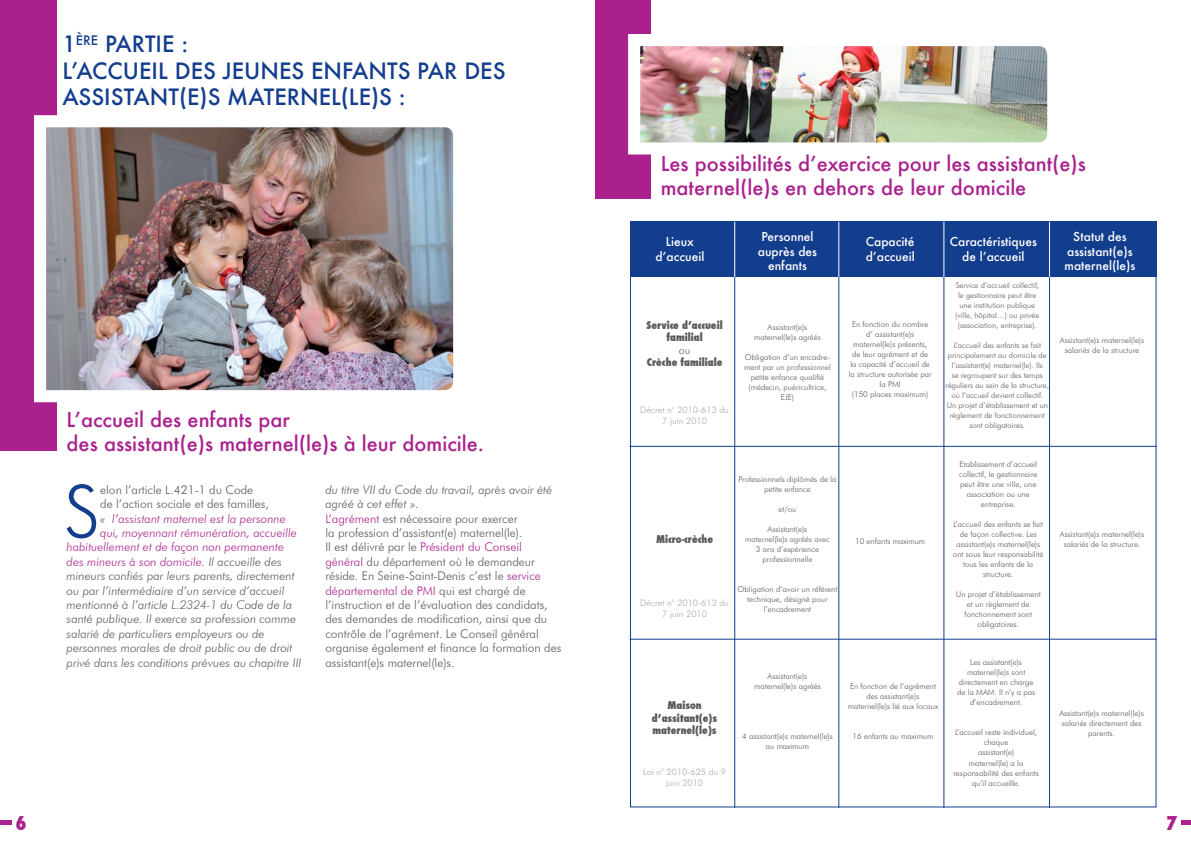
<style>
.page{position:relative;width:1191px;height:842px;background:#fff}
.page>*{position:absolute;margin:0;border:0;box-sizing:border-box;transform-origin:0 0}
.t1{font:300 72.4px "Futura BT";color:#133d8d}
.t2{font:500 22px/26.4px "Futura";color:#133d8d}
.t3{font:500 20px/24px "Futura";color:#aa218e}
.t4{font:800 condensed 18.6px "Futura";color:#aa218e}
.t5{font:300 12px/14.4px "Futura BT";color:#58595b}
.t6{font:italic 300 12px "Futura BT";color:#58595b}
.t7{font:italic 300 12px "Futura BT";color:#aa218e}
.t8{font:500 12px/14.4px "Futura";color:#fff;text-align:center}
.t9{font:800 condensed 10.5px/12.6px "Futura";color:#58595b;text-align:center}
.t10{font:300 10.5px "Futura BT";color:#58595b}
.t11{font:300 9px/10.8px "Futura BT";color:#a7a9ac;text-align:center}
.t12{font:300 8px/10px "Futura BT";color:#58595b;text-align:center}
.t13{font:300 7.8px/10px "Futura BT";color:#58595b;text-align:center}
.s1{color:#58595b}
.s2{font-style:italic}
.s3{color:#aa218e}
</style>
<div class="page">
<div style="left:0;top:820px;width:12px;height:5px;background:#aa218e"></div>
<div style="left:1181px;top:820px;width:10px;height:5px;background:#aa218e"></div>
<div style="left:0;top:0;width:57px;height:451px;background:#aa218e"></div>
<img style="left:34px;top:115px;width:420px;height:288px">
<div style="left:595px;top:0;width:56px;height:198px;background:#aa218e"></div>
<img style="left:628px;top:34px;width:420px;height:121px">
<div style="left:630px;top:221px;width:526px;height:56px;background:#133d8d"></div>
<hr style="left:629px;top:446px;width:527px;height:1px;background:#133d8d">
<hr style="left:629px;top:639px;width:527px;height:1px;background:#133d8d">
<hr style="left:734px;top:277px;width:1px;height:531px;background:#133d8d">
<hr style="left:734px;top:222px;width:1px;height:55px;background:#fff">
<hr style="left:838px;top:277px;width:1px;height:531px;background:#133d8d">
<hr style="left:838px;top:222px;width:1px;height:55px;background:#fff">
<hr style="left:943px;top:277px;width:1px;height:531px;background:#133d8d">
<hr style="left:943px;top:222px;width:1px;height:55px;background:#fff">
<hr style="left:1049px;top:277px;width:1px;height:531px;background:#133d8d">
<hr style="left:1049px;top:222px;width:1px;height:55px;background:#fff">
<h2 class="t2" style="left:62px;top:31px;width:127px">1<sup>ère</sup> partie :<br>L’accueil des</h2>
<h2 class="t2" style="left:223px;top:57px;width:256px">jeunes enfants par des</h2>
<h2 class="t2" style="left:62px;top:83px;width:14px">assis</h2>
<h2 class="t2" style="left:124px;top:83px;width:283px">tant(e)s maternel(le)s :</h2>
<h3 class="t3" style="left:67px;top:408px;width:419px">L’accueil des enfants par<br>des assistant(e)s maternel(le)s à leur domicile.</h3>
<h1 class="t1" style="left:64px;top:467px;width:38px">S</h1>
<h3 class="t5" style="left:100px;top:482px;width:154px">elon l’article L.421-1 du Code</h3>
<h3 class="t5" style="left:100px;top:497px;width:170px">de l’action sociale et des familles,</h3>
<h3 class="t7" style="left:100px;top:511px;width:187px"><span class="s1">«</span> l’assistant maternel est la personne</h3>
<h3 class="t7" style="left:100px;top:525px;width:198px">qui, moyennant rémunération, accueille</h3>
<h3 class="t7" style="left:67px;top:540px;width:219px">habituellement et de façon non permanente</h3>
<h3 class="t7" style="left:67px;top:554px;width:217px">des mineurs à son domicile. <span class="s1">Il accueille des</span></h3>
<h3 class="t6" style="left:67px;top:569px;width:230px">mineurs confiés par leurs parents, directement</h3>
<h3 class="t6" style="left:67px;top:583px;width:219px">ou par l’intermédiaire d’un service d’accueil</h3>
<h3 class="t6" style="left:67px;top:597px;width:227px">mentionné à l’article L.2324-1 du Code de la</h3>
<h3 class="t6" style="left:67px;top:612px;width:231px">santé publique. Il exerce sa profession comme</h3>
<h3 class="t6" style="left:67px;top:626px;width:199px">salarié de particuliers employeurs ou de</h3>
<h3 class="t6" style="left:67px;top:641px;width:227px">personnes morales de droit public ou de droit</h3>
<h3 class="t6" style="left:67px;top:655px;width:236px">privé dans les conditions prévues au chapitre III</h3>
<p class="t5" style="left:325px;top:482px;width:237px"><span class="s2">du titre VII du Code du travail, après avoir été agréé à cet effet ».<br></span><span class="s3">L’agrément</span> est nécessaire pour exercer<br>la profession d’assistant(e) maternel(le).<br>Il est délivré par le <span class="s3">Président du Conseil général</span> du département où le demandeur réside. En Seine-Saint-Denis c’est le <span class="s3">service départemental de PMI</span> qui est chargé de l’instruction et de l’évaluation des candidats, des demandes de modification, ainsi que du contrôle de l’agrément. Le Conseil général organise également et finance la formation des assistant(e)s maternel(le)s.</p>
<h3 class="t3" style="left:660px;top:151px;width:427px">Les possibilités d’exercice pour les assistant(e)s maternel(le)s en dehors de leur domicile</h3>
<h3 class="t8" style="left:758px;top:230px;width:61px">Personnel auprès des enfants</h3>
<h3 class="t8" style="left:949px;top:235px;width:89px">Caractéristiques de l’accueil</h3>
<h3 class="t8" style="left:1064px;top:230px;width:72px">Statut des assistant(e)s maternel(le)s</h3>
<h3 class="t8" style="left:655px;top:235px;width:50px">Lieux d’accueil</h3>
<h3 class="t8" style="left:865px;top:235px;width:50px;text-align:left">Capacité d’accueil</h3>
<h3 class="t9" style="left:646px;top:318px;width:78px">service d’accueil familial</h3>
<h3 class="t10" style="left:679px;top:344px;width:13px">ou</h3>
<h3 class="t9" style="left:647px;top:356px;width:77px">crèche familiale</h3>
<p class="t11" style="left:640px;top:404px;width:90px">Décret n° 2010-613 du<br>7 juin 2010</p>
<p class="t12" style="left:754px;top:322px;width:68px">Assistant(e)s maternel(le)s agréés</p>
<p class="t12" style="left:744px;top:352px;width:88px">Obligation d’un encadre&shy;ment par un professionnel petite enfance qualifié (médecin, puéricultrice,<br>EJE)</p>
<p class="t12" style="left:848px;top:319px;width:84px">En fonction du nombre d’ assistant(e)s maternel(le)s présents, de leur agrément et de la capacité d’accueil de la structure autorisée par la PMI<br>(150 places maximum)</p>
<p class="t13" style="left:955px;top:280px;width:86px">Service d’accueil collectif, le gestionnaire peut être une institution publique (ville, hôpital…) ou privée (association, entreprise).</p>
<p class="t13" style="left:945px;top:340px;width:105px">L’accueil des enfants se fait principalement au domicile de l’assistant(e) maternel(le). Ils<br>se regroupent sur des temps réguliers au sein de la structure, où l’accueil devient collectif.<br>Un projet d’établissement et un règlement de fonctionnement sont obligatoires.</p>
<p class="t12" style="left:1060px;top:335px;width:86px">Assistant(e)s maternel(le)s salariés de la structure</p>
<h3 class="t9" style="left:656px;top:533px;width:59px">Micro-crèche</h3>
<p class="t11" style="left:640px;top:597px;width:90px">Décret n° 2010-613 du<br>7 juin 2010</p>
<p class="t12" style="left:738px;top:474px;width:99px">Professionnels diplômés de la petite enfance</p>
<p class="t12" style="left:778px;top:504px;width:19px">et/ou</p>
<p class="t12" style="left:745px;top:524px;width:86px">Assistant(e)s<br>maternel(le)s agréés avec<br>3 ans d’expérience professionnelle</p>
<p class="t12" style="left:737px;top:584px;width:101px">Obligation d’avoir un référent technique, désigné pour l’encadrement</p>
<p class="t12" style="left:855px;top:536px;width:72px">10 enfants maximum</p>
<h3 class="t9" style="left:652px;top:699px;width:67px">Maison d’assitant(e)s maternel(le)s</h3>
<p class="t11" style="left:643px;top:766px;width:84px">Loi n° 2010-625 du 9 juin 2010</p>
<p class="t12" style="left:754px;top:671px;width:68px">Assistant(e)s maternel(le)s agréés</p>
<p class="t12" style="left:742px;top:731px;width:92px">4 assistant(e)s maternel(le)s au maximum</p>
<p class="t12" style="left:848px;top:681px;width:92px">En fonction de l’agrément des assistant(e)s maternel(le)s lié aux locaux</p>
<p class="t12" style="left:852px;top:731px;width:82px">16 enfants au maximum</p>
<p class="t12" style="left:959px;top:459px;width:80px">Etablissement d’accueil collectif, le gestionnaire peut être une ville, une association ou une entreprise.</p>
<p class="t12" style="left:953px;top:519px;width:92px">L’accueil des enfants se fait de façon collective. Les assistant(e)s maternel(le)s ont sous leur responsabilité tous les enfants de la structure.</p>
<p class="t12" style="left:955px;top:589px;width:86px">Un projet d’établissement et un règlement de fonctionnement sont obligatoires.</p>
<p class="t12" style="left:957px;top:657px;width:79px">Les assistant(e)s maternel(le)s sont directement en charge de la MAM. Il n’y a pas d’encadrement.</p>
<p class="t12" style="left:953px;top:727px;width:87px">L’accueil reste individuel, chaque<br>assistant(e)<br>maternel(le) a la responsabilité des enfants qu’il accueille.</p>
<p class="t12" style="left:1060px;top:529px;width:86px">Assistant(e)s maternel(le)s salariés de la structure.</p>
<p class="t12" style="left:1059px;top:708px;width:86px">Assistant(e)s maternel(le)s salariés directement des parents.</p>
<h3 class="t4" style="left:16px;top:810px;width:13px">6</h3>
<h3 class="t4" style="left:1166px;top:810px;width:13px">7</h3>
</div>
